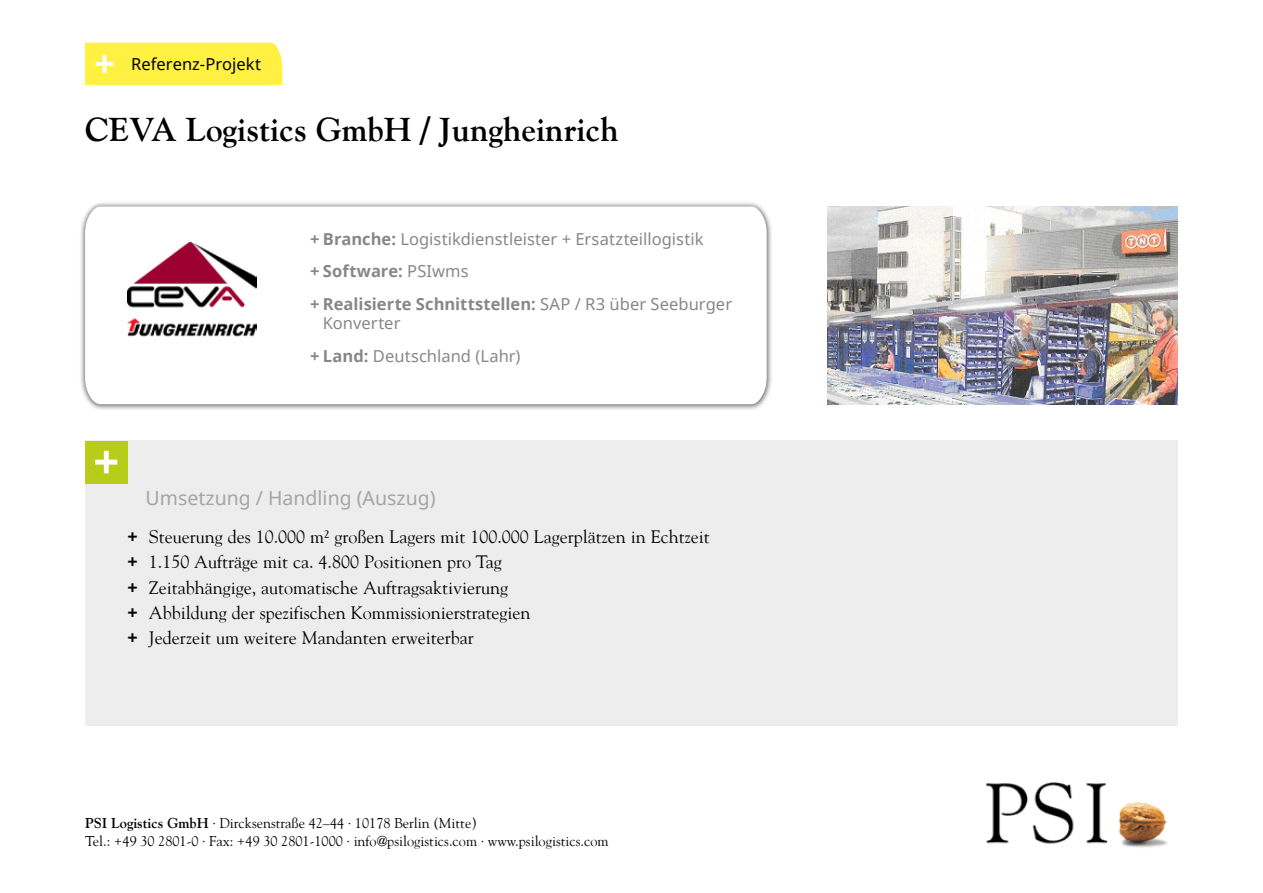
<style>
.page{position:relative;width:1263px;height:893px;background:#fff}
.page>*{position:absolute;margin:0;border:0;box-sizing:border-box;transform-origin:0 0}
.t1{font:700 33px "Goudy";color:#000}
.t2{font:19.5px "Noto Sans";color:#a6a5a5}
.t3{font:18px/25.2px "Goudy";color:#000}
.t4{font:16.5px/32.2px "Noto Sans";letter-spacing:.005em;color:#878787}
.t5{font:16.5px "Noto Sans";color:#000}
.t6{font:14.25px/18px "Goudy";color:#000}
.s1{font-weight:700}
.s2{font-family:"Noto Sans";font-weight:700}
</style>
<div class="page">
<div style="left:85px;top:43px;width:197px;height:42px;background:#fff042"></div>
<div style="left:85px;top:441px;width:1093px;height:285px;background:#ededed"></div>
<div style="left:85px;top:441px;width:43px;height:42px;background:#b7cd1a"></div>
<svg style="left:95px;top:451px;width:22px;height:22px"></svg>
<div style="left:79px;top:201px;width:694px;height:210px;background:#000;opacity:.75"></div>
<svg style="left:85px;top:206px;width:682px;height:198px"></svg>
<img style="left:986px;top:783px;width:181px;height:65px">
<img style="left:828px;top:207px;width:350px;height:197px">
<img style="left:128px;top:242px;width:128px;height:97px">
<p class="t5" style="left:131px;top:52px;width:132px">Referenz-Projekt</p>
<h1 class="t1" style="left:85px;top:110px;width:535px">CEVA Logistics GmbH / Jungheinrich</h1>
<p class="t4" style="left:310px;top:223px;width:423px"><span class="s1">+ Branche:</span> Logistikdienstleister + Ersatzteillogistik<br><span class="s1">+ Software:</span> PSIwms<br><span class="s1">+ Realisierte Schnittstellen:</span> SAP / R3 über Seeburger</p>
<p class="t4" style="left:310px;top:307px;width:212px;text-indent:13px">Konverter<br><span class="s1">+ Land:</span> Deutschland (Lahr)</p>
<p class="t2" style="left:146px;top:484px;width:291px">Umsetzung / Handling (Auszug)</p>
<p class="t3" style="left:128px;top:524px;width:584px"><span class="s2">+</span> Steuerung des 10.000 m² großen Lagers mit 100.000 Lagerplätzen in Echtzeit <span class="s2">+</span> 1.150 Aufträge mit ca. 4.800 Positionen pro Tag<br><span class="s2">+</span> Zeitabhängige, automatische Auftragsaktivierung<br><span class="s2">+</span> Abbildung der spezifischen Kommissionierstrategien<br><span class="s2">+</span> Jederzeit um weitere Mandanten erweiterbar</p>
<p class="t6" style="left:85px;top:813px;width:525px"><span class="s1">PSI Logistics GmbH</span> ∙ Dircksenstraße 42–44 ∙ 10178 Berlin (Mitte)<br>Tel.: +49 30 2801-0 ∙ Fax: +49 30 2801-1000 ∙ info@psilogistics.com ∙ www.psilogistics.com</p>
</div>
